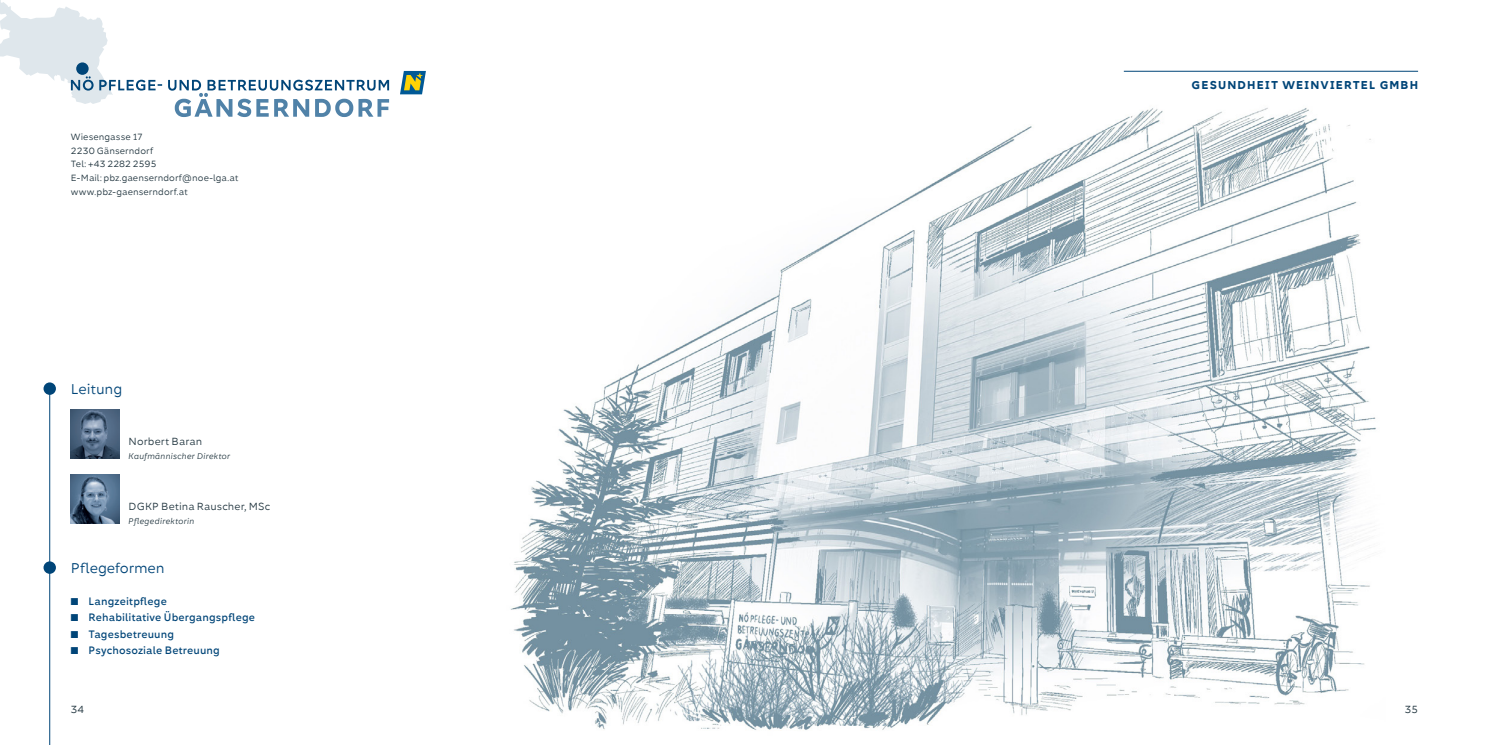
<style>
.page{position:relative;width:1489px;height:745px;background:#fff}
.page>*{position:absolute;margin:0;border:0;box-sizing:border-box;transform-origin:0 0}
.Fliesstext{font:13.75px "Kometa";letter-spacing:-.01em;color:#004578}
.t1{font:800 10.62px "Kometa";letter-spacing:.1em;color:#004578}
.Fliesstext-2{font:500 10px "Kometa";letter-spacing:.015em;color:#004578}
.Fliesstext-3{font:10px "Kometa";letter-spacing:.01em;color:#21353f}
.Fliesstext-4{font:8.75px "Kometa";letter-spacing:.005em;color:#21353f}
.Fliesstext-5{font:italic 8.12px "Kometa";letter-spacing:.015em;color:#21353f}
</style>
<div class="page">
<img style="left:510px;top:108px;width:866px;height:622px">
<hr style="left:1123px;top:71px;width:294px;height:1px;background:#004578">
<img style="left:71px;top:409px;width:49px;height:49px">
<img style="left:71px;top:474px;width:49px;height:49px">
<svg style="left:400px;top:71px;width:26px;height:23px"></svg>
<svg style="left:0;top:0;width:389px;height:117px"></svg>
<hr style="left:49px;top:388px;width:1px;height:356px;background:#004578">
<div style="left:44px;top:382px;width:12px;height:12px;background:#004578;border-radius:50%"></div>
<div style="left:44px;top:561px;width:12px;height:12px;background:#004578;border-radius:50%"></div>
<p class="Fliesstext-4" style="left:71px;top:131px;width:73px">Wiesengasse 17</p>
<p class="Fliesstext-4" style="left:71px;top:145px;width:84px">2230 Gänserndorf</p>
<p class="Fliesstext-4" style="left:71px;top:158px;width:87px">Tel: +43 2282 2595</p>
<p class="Fliesstext-4" style="left:71px;top:172px;width:169px">E-Mail: pbz.gaenserndorf@noe-lga.at</p>
<p class="Fliesstext-4" style="left:71px;top:186px;width:118px">www.pbz-gaenserndorf.at</p>
<p class="Fliesstext" style="left:71px;top:379px;width:53px">Leitung</p>
<p class="Fliesstext-3" style="left:128px;top:434px;width:75px">Norbert Baran</p>
<p class="Fliesstext-5" style="left:128px;top:450px;width:103px">Kaufmännischer Direktor</p>
<p class="Fliesstext-3" style="left:128px;top:499px;width:143px">DGKP Betina Rauscher, MSc</p>
<p class="Fliesstext-5" style="left:128px;top:515px;width:67px">Pflegedirektorin</p>
<p class="Fliesstext" style="left:71px;top:558px;width:95px">Pflegeformen</p>
<p class="Fliesstext-2" style="left:71px;top:594px;width:97px">■ Langzeitpflege</p>
<p class="Fliesstext-2" style="left:71px;top:610px;width:186px">■ Rehabilitative Übergangspflege</p>
<p class="Fliesstext-2" style="left:71px;top:627px;width:105px">■ Tagesbetreuung</p>
<p class="Fliesstext-2" style="left:71px;top:643px;width:150px">■ Psychosoziale Betreuung</p>
<p class="t1" style="left:1191px;top:78px;width:228px">GESUNDHEIT WEINVIERTEL GMBH</p>
<p class="Fliesstext-3" style="left:71px;top:702px;width:15px">34</p>
<p class="Fliesstext-3" style="left:1404px;top:702px;width:15px">35</p>
</div>
